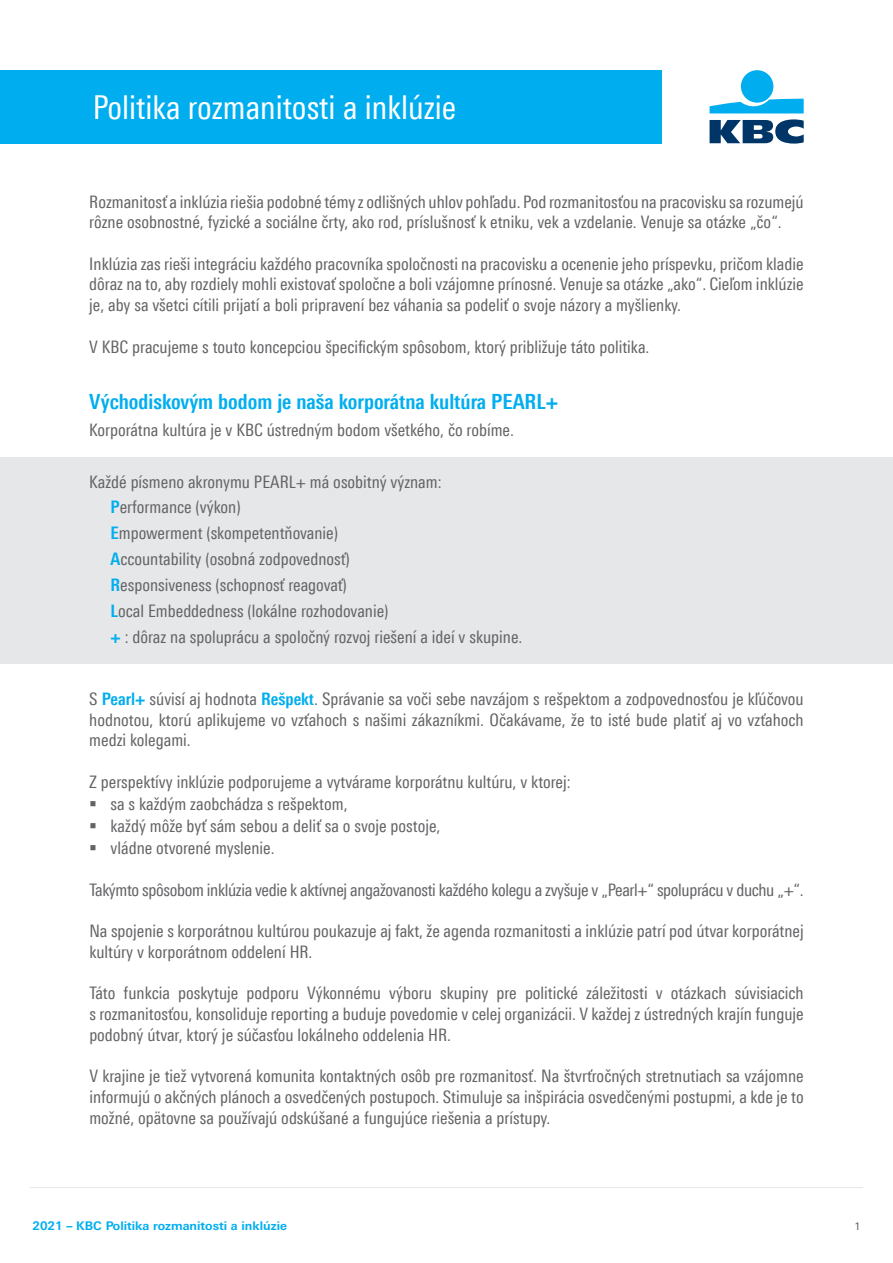
<style>
.page{position:relative;width:893px;height:1263px;background:#fff}
.page>*{position:absolute;margin:0;border:0;box-sizing:border-box;transform-origin:0 0}
.t1{font:33px "Linotype Univers 420 Cn";color:#fff}
.t2{font:700 21px "Linotype Univers 620 Cn";color:#00aeef}
.t3{font:17.25px/20.7px "Linotype Univers 420 Cn";color:#636366;text-align:justify}
.t4{font:17.25px "Linotype Univers 420 Cn";letter-spacing:-.02em;color:#636366}
.t5{font:700 12px "Linotype Univers 630";color:#00aeef}
.t6{font:10.5px "Linotype Univers 430";color:#57585a}
.s1{font-family:"Linotype Univers 620 Cn";font-weight:700;color:#00aeef}
</style>
<div class="page">
<hr style="left:30px;top:1187px;width:833px;height:1px;background:#e6e7e9">
<div style="left:0;top:70px;width:662px;height:74px;background:#00aeef"></div>
<div style="left:741px;top:70px;width:32px;height:33px;background:#00aeef;border-radius:50%"></div>
<svg style="left:710px;top:99px;width:94px;height:14px"></svg>
<svg style="left:710px;top:119px;width:94px;height:25px"></svg>
<div style="left:0;top:457px;width:893px;height:206px;background:#e6e7e9"></div>
<h1 class="t1" style="left:93px;top:88px;width:365px">Politika rozmanitosti a inklúzie</h1>
<p class="t3" style="left:89px;top:191px;width:716px">Rozmanitosť a inklúzia riešia podobné témy z odlišných uhlov pohľadu. Pod rozmanitosťou na pracovisku sa rozumejú rôzne osobnostné, fyzické a sociálne črty, ako rod, príslušnosť k etniku, vek a vzdelanie. Venuje sa otázke „čo“.</p>
<p class="t3" style="left:89px;top:253px;width:716px">Inklúzia zas rieši integráciu každého pracovníka spoločnosti na pracovisku a ocenenie jeho príspevku, pričom kladie dôraz na to, aby rozdiely mohli existovať spoločne a boli vzájomne prínosné. Venuje sa otázke „ako“. Cieľom inklúzie je, aby sa všetci cítili prijatí a boli pripravení bez váhania sa podeliť o svoje názory a myšlienky.</p>
<p class="t3" style="left:89px;top:336px;width:562px">V KBC pracujeme s touto koncepciou špecifickým spôsobom, ktorý približuje táto politika.</p>
<p class="t2" style="left:89px;top:389px;width:471px">Východiskovým bodom je naša korporátna kultúra PEARL+</p>
<p class="t3" style="left:89px;top:419px;width:426px">Korporátna kultúra je v KBC ústredným bodom všetkého, čo robíme.</p>
<p class="t3" style="left:111px;top:468px;width:413px;line-height:25.8px;text-align:left;text-indent:-21px">Každé písmeno akronymu PEARL+ má osobitný význam:<br><span class="s1">P</span>erformance (výkon)<br><span class="s1">E</span>mpowerment (skompetentňovanie)<br><span class="s1">A</span>ccountability (osobná zodpovednosť)<br><span class="s1">R</span>esponsiveness (schopnosť reagovať)<br><span class="s1">L</span>ocal Embeddedness (lokálne rozhodovanie)<br><span class="s1">+</span> : dôraz na spoluprácu a spoločný rozvoj riešení a ideí v skupine.</p>
<p class="t3" style="left:89px;top:688px;width:716px">S <span class="s1">Pearl+</span> súvisí aj hodnota <span class="s1">Rešpekt</span>. Správanie sa voči sebe navzájom s rešpektom a zodpovednosťou je kľúčovou hodnotou, ktorú aplikujeme vo vzťahoch s našimi zákazníkmi. Očakávame, že to isté bude platiť aj vo vzťahoch medzi kolegami.</p>
<p class="t3" style="left:89px;top:771px;width:483px">Z perspektívy inklúzie podporujeme a vytvárame korporátnu kultúru, v ktorej:</p>
<p class="t3" style="left:89px;top:793px;width:260px">▪ sa s každým zaobchádza s rešpektom,</p>
<p class="t3" style="left:89px;top:815px;width:353px">▪ každý môže byť sám sebou a deliť sa o svoje postoje,</p>
<p class="t3" style="left:89px;top:838px;width:187px">▪ vládne otvorené myslenie.</p>
<p class="t4" style="left:89px;top:880px;width:716px">Takýmto spôsobom inklúzia vedie k aktívnej angažovanosti každého kolegu a zvyšuje v „Pearl+“ spoluprácu v duchu „+“.</p>
<p class="t3" style="left:89px;top:920px;width:716px">Na spojenie s korporátnou kultúrou poukazuje aj fakt, že agenda rozmanitosti a inklúzie patrí pod útvar korporátnej kultúry v korporátnom oddelení HR.</p>
<p class="t3" style="left:89px;top:983px;width:716px">Táto funkcia poskytuje podporu Výkonnému výboru skupiny pre politické záležitosti v otázkach súvisiacich s rozmanitosťou, konsoliduje reporting a buduje povedomie v celej organizácii. V každej z ústredných krajín funguje podobný útvar, ktorý je súčasťou lokálneho oddelenia HR.</p>
<p class="t3" style="left:89px;top:1065px;width:716px">V krajine je tiež vytvorená komunita kontaktných osôb pre rozmanitosť. Na štvrťročných stretnutiach sa vzájomne informujú o akčných plánoch a osvedčených postupoch. Stimuluje sa inšpirácia osvedčenými postupmi, a kde je to možné, opätovne sa používajú odskúšané a fungujúce riešenia a prístupy.</p>
<p class="t5" style="left:32px;top:1219px;width:256px">2021 – KBC Politika rozmanitosti a inklúzie</p>
<p class="t6" style="left:854px;top:1221px;width:8px">1</p>
</div>
